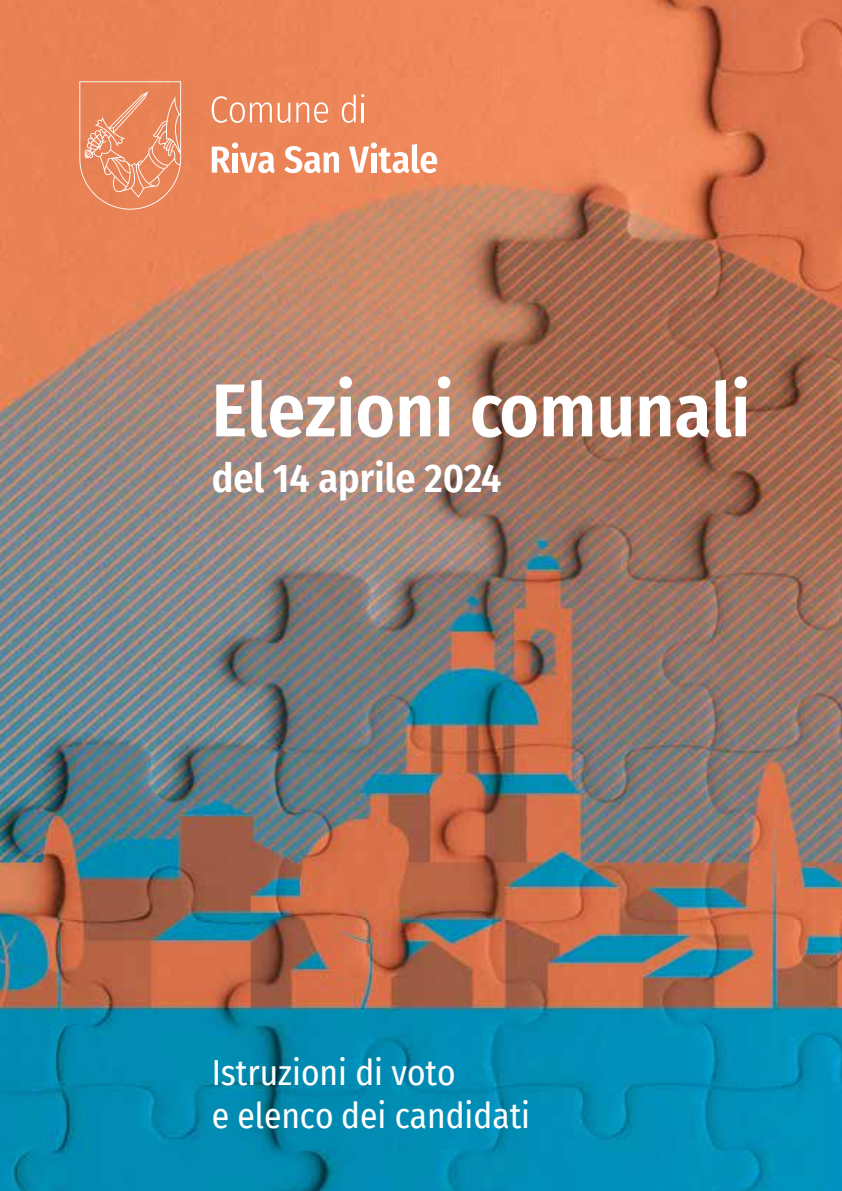
<style>
.page{position:relative;width:842px;height:1191px;background:#fff}
.page>*{position:absolute;margin:0;border:0;box-sizing:border-box;transform-origin:0 0}
.t1{font:600 74.8px "Fira Sans Condensed";color:#fff}
.t2{font:600 40px "Fira Sans Condensed";color:#fff}
.t3{font:35.2px/42.4px "Fira Sans Condensed";color:#fff}
</style>
<div class="page">
<img style="left:0;top:0;width:842px;height:1191px">
<svg style="left:212px;top:96px;width:60px;height:27px;background:#ed9c79"></svg>
<svg style="left:278px;top:103px;width:12px;height:20px"></svg>
<svg style="left:296px;top:102px;width:32px;height:21px"></svg>
<svg style="left:342px;top:94px;width:22px;height:29px"></svg>
<svg style="left:212px;top:142px;width:63px;height:31px"></svg>
<svg style="left:284px;top:146px;width:55px;height:27px"></svg>
<svg style="left:349px;top:142px;width:88px;height:31px"></svg>
<svg style="left:79px;top:81px;width:102px;height:129px;background:#eb8f68"></svg>
<h1 class="t1" style="left:212px;top:349px;width:540px">Elezioni comunali</h1>
<p class="t2" style="left:212px;top:445px;width:291px">del 14 aprile 2024</p>
<p class="t3" style="left:212px;top:1050px;width:320px">Istruzioni di voto<br>e elenco dei candidati</p>
</div>
